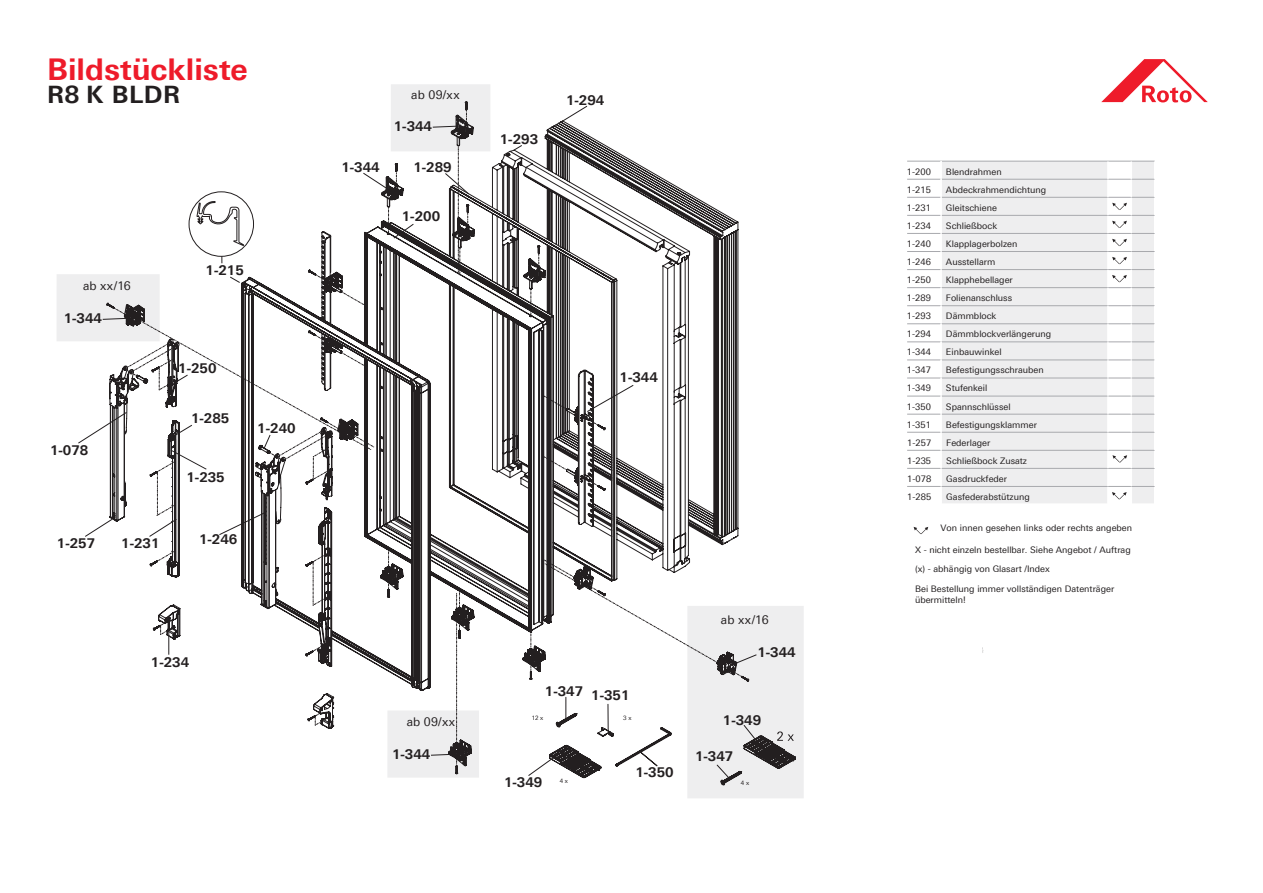
<style>
.page{position:relative;width:1263px;height:893px;background:#fff}
.page>*{position:absolute;margin:0;border:0;box-sizing:border-box;transform-origin:0 0}
.t1{font:700 30px "LT Univers CE Basic";color:#ee1b2a}
.t2{font:700 24px "LT Univers CE Basic";color:#231f20}
.t3{font:700 13.5px "LT Univers Basic";color:#231f20}
.t4{font:12px "LT Univers Basic";letter-spacing:.015em;color:#231f20}
.t5{font:9px/19.6px "LT Univers Basic";color:#231f20}
.t6{font:6px "LT Univers Basic";color:#231f20}
.s1{font-family:"LT Univers CE630 Basic"}
</style>
<div class="page">
<div style="left:57px;top:274px;width:103px;height:67px;background:#eeeeef"></div>
<div style="left:387px;top:710px;width:92px;height:68px;background:#eeeeef"></div>
<div style="left:687px;top:606px;width:117px;height:192px;background:#eeeeef"></div>
<div style="left:391px;top:84px;width:99px;height:67px;background:#eeeeef"></div>
<svg style="left:529px;top:729px;width:142px;height:49px"></svg>
<svg style="left:562px;top:106px;width:25px;height:15px"></svg>
<svg style="left:717px;top:725px;width:78px;height:60px"></svg>
<svg style="left:149px;top:121px;width:589px;height:608px"></svg>
<svg style="left:315px;top:274px;width:10px;height:6px"></svg>
<svg style="left:583px;top:477px;width:15px;height:9px"></svg>
<svg style="left:538px;top:254px;width:1px;height:12px"></svg>
<svg style="left:313px;top:641px;width:17px;height:10px"></svg>
<svg style="left:315px;top:713px;width:14px;height:12px"></svg>
<svg style="left:160px;top:623px;width:14px;height:32px"></svg>
<svg style="left:542px;top:395px;width:25px;height:14px"></svg>
<svg style="left:542px;top:456px;width:25px;height:14px"></svg>
<svg style="left:531px;top:289px;width:1px;height:27px"></svg>
<svg style="left:157px;top:551px;width:17px;height:10px"></svg>
<svg style="left:313px;top:552px;width:17px;height:54px"></svg>
<svg style="left:388px;top:550px;width:1px;height:21px"></svg>
<svg style="left:531px;top:632px;width:1px;height:21px"></svg>
<svg style="left:1101px;top:59px;width:107px;height:43px"></svg>
<svg style="left:431px;top:591px;width:40px;height:183px"></svg>
<svg style="left:543px;top:559px;width:214px;height:122px"></svg>
<svg style="left:388px;top:207px;width:26px;height:31px"></svg>
<svg style="left:432px;top:102px;width:41px;height:173px"></svg>
<svg style="left:583px;top:385px;width:50px;height:40px"></svg>
<svg style="left:78px;top:291px;width:296px;height:246px"></svg>
<div style="left:942px;top:162px;width:165px;height:341px;background:#eeeeef"></div>
<hr style="left:907px;top:161px;width:34px;height:1px;background:#a8a9ad">
<hr style="left:941px;top:161px;width:167px;height:1px;background:#a8a9ad">
<hr style="left:907px;top:179px;width:34px;height:1px;background:#a8a9ad">
<hr style="left:941px;top:179px;width:167px;height:1px;background:#a8a9ad">
<hr style="left:907px;top:197px;width:34px;height:1px;background:#a8a9ad">
<hr style="left:941px;top:197px;width:167px;height:1px;background:#a8a9ad">
<hr style="left:907px;top:215px;width:34px;height:1px;background:#a8a9ad">
<hr style="left:941px;top:215px;width:167px;height:1px;background:#a8a9ad">
<hr style="left:907px;top:233px;width:34px;height:1px;background:#a8a9ad">
<hr style="left:941px;top:233px;width:167px;height:1px;background:#a8a9ad">
<hr style="left:907px;top:251px;width:34px;height:1px;background:#a8a9ad">
<hr style="left:941px;top:251px;width:167px;height:1px;background:#a8a9ad">
<hr style="left:907px;top:269px;width:34px;height:1px;background:#a8a9ad">
<hr style="left:941px;top:269px;width:167px;height:1px;background:#a8a9ad">
<hr style="left:907px;top:287px;width:34px;height:1px;background:#a8a9ad">
<hr style="left:941px;top:287px;width:167px;height:1px;background:#a8a9ad">
<hr style="left:907px;top:305px;width:34px;height:1px;background:#a8a9ad">
<hr style="left:941px;top:305px;width:167px;height:1px;background:#a8a9ad">
<hr style="left:907px;top:323px;width:34px;height:1px;background:#a8a9ad">
<hr style="left:941px;top:323px;width:167px;height:1px;background:#a8a9ad">
<hr style="left:907px;top:341px;width:34px;height:1px;background:#a8a9ad">
<hr style="left:941px;top:341px;width:167px;height:1px;background:#a8a9ad">
<hr style="left:907px;top:360px;width:34px;height:1px;background:#a8a9ad">
<hr style="left:941px;top:360px;width:167px;height:1px;background:#a8a9ad">
<hr style="left:907px;top:378px;width:34px;height:1px;background:#a8a9ad">
<hr style="left:941px;top:378px;width:167px;height:1px;background:#a8a9ad">
<hr style="left:907px;top:396px;width:34px;height:1px;background:#a8a9ad">
<hr style="left:941px;top:396px;width:167px;height:1px;background:#a8a9ad">
<hr style="left:907px;top:414px;width:34px;height:1px;background:#a8a9ad">
<hr style="left:941px;top:414px;width:167px;height:1px;background:#a8a9ad">
<hr style="left:907px;top:432px;width:34px;height:1px;background:#a8a9ad">
<hr style="left:941px;top:432px;width:167px;height:1px;background:#a8a9ad">
<hr style="left:907px;top:450px;width:34px;height:1px;background:#a8a9ad">
<hr style="left:941px;top:450px;width:167px;height:1px;background:#a8a9ad">
<hr style="left:907px;top:468px;width:34px;height:1px;background:#a8a9ad">
<hr style="left:941px;top:468px;width:167px;height:1px;background:#a8a9ad">
<hr style="left:907px;top:486px;width:34px;height:1px;background:#a8a9ad">
<hr style="left:941px;top:486px;width:167px;height:1px;background:#a8a9ad">
<svg style="left:940px;top:161px;width:2px;height:326px"></svg>
<svg style="left:1107px;top:161px;width:48px;height:342px"></svg>
<svg style="left:913px;top:527px;width:15px;height:7px"></svg>
<h1 class="t1" style="left:47px;top:51px;width:202px">Bildstückliste</h1>
<h2 class="t2" style="left:47px;top:80px;width:135px"><span class="s1">R8</span> K BLDR</h2>
<h3 class="t4" style="left:83px;top:279px;width:49px">ab xx/16</h3>
<h3 class="t3" style="left:64px;top:310px;width:40px">1-344</h3>
<h3 class="t3" style="left:50px;top:442px;width:40px">1-078</h3>
<h3 class="t3" style="left:57px;top:535px;width:40px">1-257</h3>
<h3 class="t3" style="left:121px;top:535px;width:40px">1-231</h3>
<h3 class="t3" style="left:206px;top:262px;width:40px">1-215</h3>
<h3 class="t3" style="left:178px;top:360px;width:40px">1-250</h3>
<h3 class="t3" style="left:191px;top:410px;width:40px">1-285</h3>
<h3 class="t3" style="left:186px;top:469px;width:40px">1-235</h3>
<h3 class="t3" style="left:199px;top:532px;width:40px">1-246</h3>
<h3 class="t3" style="left:257px;top:420px;width:40px">1-240</h3>
<h3 class="t3" style="left:151px;top:654px;width:40px">1-234</h3>
<h3 class="t3" style="left:341px;top:159px;width:40px">1-344</h3>
<h3 class="t4" style="left:411px;top:88px;width:50px">ab 09/xx</h3>
<h3 class="t3" style="left:394px;top:118px;width:40px">1-344</h3>
<h3 class="t3" style="left:413px;top:159px;width:40px">1-289</h3>
<h3 class="t3" style="left:402px;top:208px;width:40px">1-200</h3>
<h3 class="t3" style="left:500px;top:131px;width:40px">1-293</h3>
<h3 class="t3" style="left:566px;top:92px;width:40px">1-294</h3>
<h3 class="t3" style="left:620px;top:369px;width:40px">1-344</h3>
<h3 class="t4" style="left:407px;top:714px;width:50px">ab 09/xx</h3>
<h3 class="t3" style="left:392px;top:746px;width:40px">1-344</h3>
<h3 class="t3" style="left:545px;top:683px;width:40px">1-347</h3>
<h3 class="t3" style="left:591px;top:688px;width:40px">1-351</h3>
<p class="t6" style="left:532px;top:715px;width:13px">12 x</p>
<p class="t6" style="left:623px;top:715px;width:10px">3 x</p>
<h3 class="t3" style="left:504px;top:774px;width:40px">1-349</h3>
<p class="t6" style="left:560px;top:777px;width:10px">4 x</p>
<h3 class="t3" style="left:635px;top:764px;width:40px">1-350</h3>
<h3 class="t4" style="left:721px;top:613px;width:49px">ab xx/16</h3>
<h3 class="t3" style="left:757px;top:644px;width:40px">1-344</h3>
<h3 class="t3" style="left:723px;top:712px;width:40px">1-349</h3>
<h3 class="t3" style="left:695px;top:748px;width:40px">1-347</h3>
<p class="t6" style="left:741px;top:779px;width:10px">4 x</p>
<p class="t5" style="left:907px;top:162px;width:25px">1-200</p>
<p class="t5" style="left:946px;top:162px;width:57px">Blendrahmen</p>
<p class="t5" style="left:907px;top:180px;width:25px">1-215</p>
<p class="t5" style="left:946px;top:180px;width:102px">Abdeckrahmendichtung</p>
<p class="t5" style="left:907px;top:198px;width:25px">1-231</p>
<p class="t5" style="left:946px;top:198px;width:52px">Gleitschiene</p>
<p class="t5" style="left:907px;top:216px;width:25px">1-234</p>
<p class="t5" style="left:946px;top:216px;width:53px">Schließbock</p>
<p class="t5" style="left:907px;top:234px;width:25px">1-240</p>
<p class="t5" style="left:946px;top:234px;width:73px">Klapplagerbolzen</p>
<p class="t5" style="left:907px;top:252px;width:25px">1-246</p>
<p class="t5" style="left:946px;top:252px;width:51px">Ausstellarm</p>
<p class="t5" style="left:907px;top:270px;width:25px">1-250</p>
<p class="t5" style="left:946px;top:270px;width:68px">Klapphebellager</p>
<p class="t5" style="left:907px;top:288px;width:25px">1-289</p>
<p class="t5" style="left:946px;top:288px;width:68px">Folienanschluss</p>
<p class="t5" style="left:907px;top:306px;width:25px">1-293</p>
<p class="t5" style="left:946px;top:306px;width:52px">Dämmblock</p>
<p class="t5" style="left:907px;top:324px;width:25px">1-294</p>
<p class="t5" style="left:946px;top:324px;width:107px">Dämmblockverlängerung</p>
<p class="t5" style="left:907px;top:342px;width:25px">1-344</p>
<p class="t5" style="left:946px;top:342px;width:57px">Einbauwinkel</p>
<p class="t5" style="left:907px;top:360px;width:25px">1-347</p>
<p class="t5" style="left:946px;top:360px;width:99px">Befestigungsschrauben</p>
<p class="t5" style="left:907px;top:378px;width:25px">1-349</p>
<p class="t5" style="left:946px;top:378px;width:43px">Stufenkeil</p>
<p class="t5" style="left:907px;top:396px;width:25px">1-350</p>
<p class="t5" style="left:946px;top:396px;width:66px">Spannschlüssel</p>
<p class="t5" style="left:907px;top:415px;width:25px">1-351</p>
<p class="t5" style="left:946px;top:415px;width:92px">Befestigungsklammer</p>
<p class="t5" style="left:907px;top:433px;width:25px">1-257</p>
<p class="t5" style="left:946px;top:433px;width:46px">Federlager</p>
<p class="t5" style="left:907px;top:451px;width:25px">1-235</p>
<p class="t5" style="left:946px;top:451px;width:82px">Schließbock Zusatz</p>
<p class="t5" style="left:907px;top:469px;width:25px">1-078</p>
<p class="t5" style="left:946px;top:469px;width:62px">Gasdruckfeder</p>
<p class="t5" style="left:907px;top:487px;width:25px">1-285</p>
<p class="t5" style="left:946px;top:487px;width:85px">Gasfederabstützung</p>
<p class="t5" style="left:940px;top:518px;width:193px">Von innen gesehen links oder rechts angeben</p>
<p class="t5" style="left:915px;top:540px;width:217px">X - nicht einzeln bestellbar. Siehe Angebot / Auftrag (x) - abhängig von Glasart /Index<br>Bei Bestellung immer vollständigen Datenträger</p>
<p class="t5" style="left:915px;top:590px;width:52px">übermitteln!</p>
</div>
